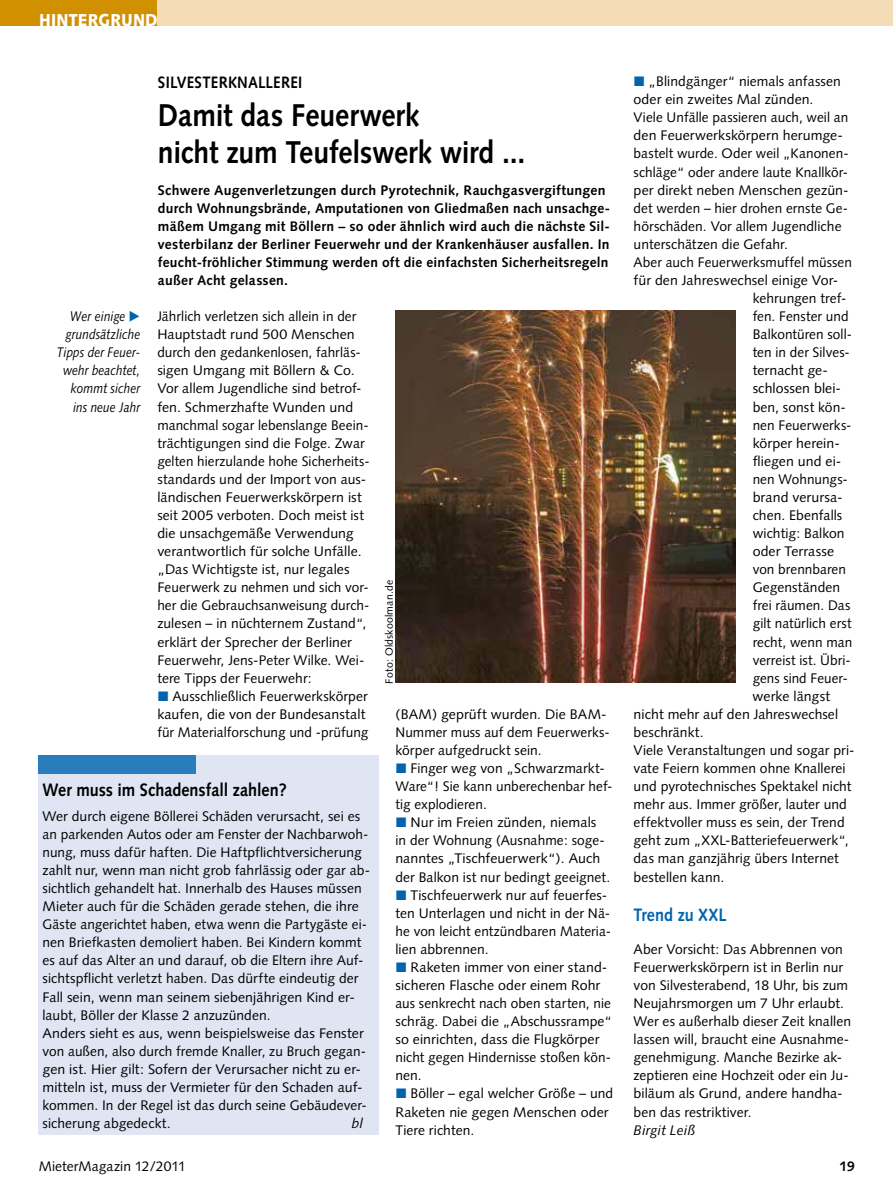
<style>
.page{position:relative;width:893px;height:1191px;background:#fff}
.page>*{position:absolute;margin:0;border:0;box-sizing:border-box;transform-origin:0 0}
.t1{font:700 31.5px/37.5px "Syntax";letter-spacing:-.005em;color:#000;scale:.9 1}
.t2{font:700 18px "Syntax";color:#000;scale:.9 1}
.t3{font:700 18px "Syntax";letter-spacing:-.005em;color:#0064ad;scale:.9 1}
.t4{font:900 17.25px "Syntax";letter-spacing:.015em;color:#fff;scale:.9 1}
.t5{font:700 16.5px "Syntax";letter-spacing:.015em;color:#000;scale:.9 1}
.t6{font:13.8px/18px "Syntax";letter-spacing:.005em;color:#000}
.t7{font:700 13.8px/18px "Syntax";letter-spacing:.02em;color:#000}
.t8{font:italic 13.8px/18px "Syntax";letter-spacing:.005em;color:#000;text-align:right;scale:.85 1}
.t9{font:italic 13.8px "Syntax";letter-spacing:.005em;color:#000}
.t10{font:10.5px "Syntax";letter-spacing:.015em;color:#000}
.s1{font-family:"European Pi Three";font-style:normal;color:#0064ad}
.s2{font-family:"European Pi Three";color:#0064ad}
</style>
<div class="page">
<div style="left:0;top:0;width:157px;height:26px;background:#d19000"></div>
<div style="left:157px;top:0;width:736px;height:26px;background:#f3dcb6"></div>
<img style="left:395px;top:310px;width:341px;height:372px">
<div style="left:38px;top:755px;width:340px;height:379px;background:#dfe5f3"></div>
<div style="left:38px;top:755px;width:158px;height:18px;background:#297dbc"></div>
<p class="t4" style="left:39px;top:9px;width:134px">HINTERGRUND</p>
<p class="t5" style="left:158px;top:73px;width:162px">SilveSterknallerei</p>
<h1 class="t1" style="left:158px;top:96px;width:410px">Damit das Feuerwerk<br>nicht zum teufelswerk wird ...</h1>
<p class="t7" style="left:158px;top:181px;width:454px">Schwere augenverletzungen durch Pyrotechnik, rauchgasvergiftungen durch Wohnungsbrände, amputationen von Gliedmaßen nach unsachge&shy;mäßem Umgang mit Böllern – so oder ähnlich wird auch die nächste Sil&shy;vesterbilanz der Berliner Feuerwehr und der krankenhäuser ausfallen. in feucht-fröhlicher Stimmung werden oft die einfachsten Sicherheitsregeln außer acht gelassen.</p>
<p class="t8" style="left:57px;top:307px;width:100px">Wer einige <span class="s1">E </span>grundsätzliche<br>Tipps der Feuer&shy;wehr beachtet, kommt sicher ins neue Jahr</p>
<p class="t6" style="left:157px;top:307px;width:214px">Jährlich verletzen sich allein in der Hauptstadt rund 500 Menschen durch den gedankenlosen, fahrläs&shy;sigen Umgang mit Böllern &amp; Co.<br>Vor allem Jugendliche sind betrof&shy;fen. Schmerzhafte Wunden und manchmal sogar lebenslange Beein&shy;trächtigungen sind die Folge. Zwar gelten hierzulande hohe Sicherheits&shy;standards und der Import von aus&shy;ländischen Feuerwerkskörpern ist seit 2005 verboten. Doch meist ist die unsachgemäße Verwendung verantwortlich für solche Unfälle. „Das Wichtigste ist, nur legales Feuerwerk zu nehmen und sich vor&shy;her die Gebrauchsanweisung durch&shy;zulesen – in nüchternem Zustand“, erklärt der Sprecher der Berliner Feuerwehr, Jens-Peter Wilke. Wei&shy;tere Tipps der Feuerwehr:<br><span class="s2">L</span> Ausschließlich Feuerwerkskörper kaufen, die von der Bundesanstalt für Materialforschung und -prüfung</p>
<h2 class="t2" style="left:43px;top:779px;width:273px">Wer muss im Schadensfall zahlen?</h2>
<p class="t6" style="left:43px;top:807px;width:329px">Wer durch eigene Böllerei Schäden verursacht, sei es an parkenden Autos oder am Fenster der Nachbarwoh&shy;nung, muss dafür haften. Die Haftpflichtversicherung zahlt nur, wenn man nicht grob fahrlässig oder gar ab&shy;sichtlich gehandelt hat. Innerhalb des Hauses müssen Mieter auch für die Schäden gerade stehen, die ihre Gäste angerichtet haben, etwa wenn die Partygäste ei&shy;nen Briefkasten demoliert haben. Bei Kindern kommt es auf das Alter an und darauf, ob die Eltern ihre Auf&shy;sichtspflicht verletzt haben. Das dürfte eindeutig der Fall sein, wenn man seinem siebenjährigen Kind er&shy;laubt, Böller der Klasse 2 anzuzünden.<br>Anders sieht es aus, wenn beispielsweise das Fenster von außen, also durch fremde Knaller, zu Bruch gegan&shy;gen ist. Hier gilt: Sofern der Verursacher nicht zu er&shy;mitteln ist, muss der Vermieter für den Schaden auf&shy;kommen. In der Regel ist das durch seine Gebäudever&shy;sicherung abgedeckt.</p>
<p class="t9" style="left:352px;top:1115px;width:13px">bl</p>
<p class="t10" style="left:383px;top:683px;width:105px;rotate:-90deg">Foto: Oldskoolman.de</p>
<p class="t6" style="left:395px;top:705px;width:219px">(BAM) geprüft wurden. Die BAM-<br>Nummer muss auf dem Feuerwerks&shy;körper aufgedruckt sein.<br><span class="s2">L</span> Finger weg von „Schwarzmarkt-<br>Ware“! Sie kann unberechenbar hef&shy;tig explodieren.<br><span class="s2">L</span> Nur im Freien zünden, niemals<br>in der Wohnung (Ausnahme: soge&shy;nanntes „Tischfeuerwerk“). Auch der Balkon ist nur bedingt geeignet.<br><span class="s2">L</span> Tischfeuerwerk nur auf feuerfes - ten Unterlagen und nicht in der Nä&shy;he von leicht entzündbaren Materia&shy;lien abbrennen.<br><span class="s2">L</span> Raketen immer von einer stand&shy;sicheren Flasche oder einem Rohr aus senkrecht nach oben starten, nie schräg. Dabei die „Abschussrampe“ so einrichten, dass die Flugkörper nicht gegen Hindernisse stoßen kön&shy;nen.<br><span class="s2">L</span> Böller – egal welcher Größe – und<br>Raketen nie gegen Menschen oder<br>Tiere richten.</p>
<p class="t6" style="left:634px;top:72px;width:209px"><span class="s2">L</span> „Blindgänger“ niemals anfassen</p>
<p class="t6" style="left:634px;top:90px;width:181px">oder ein zweites Mal zünden.</p>
<p class="t6" style="left:634px;top:109px;width:216px">Viele Unfälle passieren auch, weil an</p>
<p class="t6" style="left:634px;top:127px;width:211px">den Feuerwerkskörpern herumge-</p>
<p class="t6" style="left:634px;top:145px;width:217px">bastelt wurde. Oder weil „Kanonen-</p>
<p class="t6" style="left:634px;top:163px;width:216px">schläge“ oder andere laute Knallkör-</p>
<p class="t6" style="left:634px;top:181px;width:217px">per direkt neben Menschen gezün-</p>
<p class="t6" style="left:634px;top:199px;width:216px">det werden – hier drohen ernste Ge-</p>
<p class="t6" style="left:634px;top:217px;width:210px">hörschäden. Vor allem Jugendliche</p>
<p class="t6" style="left:634px;top:235px;width:156px">unterschätzen die Gefahr.</p>
<p class="t6" style="left:634px;top:253px;width:220px">Aber auch Feuerwerksmuffel müssen</p>
<p class="t6" style="left:634px;top:271px;width:206px">für den Jahreswechsel einige Vor-</p>
<p class="t6" style="left:753px;top:289px;width:95px">kehrungen tref-</p>
<p class="t6" style="left:753px;top:307px;width:97px">fen. Fenster und</p>
<p class="t6" style="left:753px;top:325px;width:101px">Balkontüren soll-</p>
<p class="t6" style="left:753px;top:343px;width:99px">ten in der Silves-</p>
<p class="t6" style="left:753px;top:362px;width:77px">ternacht ge-</p>
<p class="t6" style="left:753px;top:380px;width:90px">schlossen blei-</p>
<p class="t6" style="left:753px;top:398px;width:95px">ben, sonst kön-</p>
<p class="t6" style="left:753px;top:416px;width:100px">nen Feuerwerks-</p>
<p class="t6" style="left:753px;top:434px;width:89px">körper herein-</p>
<p class="t6" style="left:753px;top:452px;width:90px">fliegen und ei-</p>
<p class="t6" style="left:753px;top:470px;width:97px">nen Wohnungs-</p>
<p class="t6" style="left:753px;top:488px;width:91px">brand verursa-</p>
<p class="t6" style="left:753px;top:506px;width:91px">chen. Ebenfalls</p>
<p class="t6" style="left:753px;top:524px;width:93px">wichtig: Balkon</p>
<p class="t6" style="left:753px;top:542px;width:83px">oder Terrasse</p>
<p class="t6" style="left:753px;top:560px;width:95px">von brennbaren</p>
<p class="t6" style="left:753px;top:578px;width:89px">Gegenständen</p>
<p class="t6" style="left:753px;top:596px;width:99px">frei räumen. Das</p>
<p class="t6" style="left:753px;top:614px;width:100px">gilt natürlich erst</p>
<p class="t6" style="left:753px;top:633px;width:101px">recht, wenn man</p>
<p class="t6" style="left:753px;top:651px;width:100px">verreist ist. Üb ri-</p>
<p class="t6" style="left:753px;top:669px;width:97px">gens sind Feuer-</p>
<p class="t6" style="left:753px;top:687px;width:79px">werke längst</p>
<p class="t6" style="left:634px;top:705px;width:206px">nicht mehr auf den Jahreswechsel</p>
<p class="t6" style="left:634px;top:723px;width:71px">beschränkt.</p>
<p class="t6" style="left:634px;top:741px;width:223px">Viele Veranstaltungen und sogar pri-</p>
<p class="t6" style="left:634px;top:759px;width:213px">vate Feiern kommen ohne Knallerei</p>
<p class="t6" style="left:634px;top:777px;width:219px">und pyrotechnisches Spektakel nicht</p>
<p class="t6" style="left:634px;top:795px;width:215px">mehr aus. Immer größer, lauter und</p>
<p class="t6" style="left:634px;top:813px;width:213px">effektvoller muss es sein, der Trend</p>
<p class="t6" style="left:634px;top:831px;width:217px">geht zum „XXL-Batteriefeuerwerk“,</p>
<p class="t6" style="left:634px;top:849px;width:207px">das man ganzjährig übers Internet</p>
<p class="t6" style="left:634px;top:867px;width:92px">bestellen kann.</p>
<h2 class="t3" style="left:634px;top:904px;width:105px">trend zu XXl</h2>
<p class="t6" style="left:634px;top:940px;width:219px">Aber Vorsicht: Das Abbrennen von Feuerwerkskörpern ist in Berlin nur von Silvesterabend, 18 Uhr, bis zum Neujahrsmorgen um 7 Uhr erlaubt.<br>Wer es außerhalb dieser Zeit knallen lassen will, braucht eine Ausnahme&shy;genehmigung. Manche Bezirke ak&shy;zeptieren eine Hochzeit oder ein Ju&shy;biläum als Grund, andere handha&shy;ben das restriktiver.</p>
<p class="t9" style="left:634px;top:1121px;width:63px">Birgit Leiß</p>
<p class="t6" style="left:39px;top:1157px;width:149px">MieterMagazin 12/2011</p>
<p class="t7" style="left:839px;top:1157px;width:17px">19</p>
</div>
